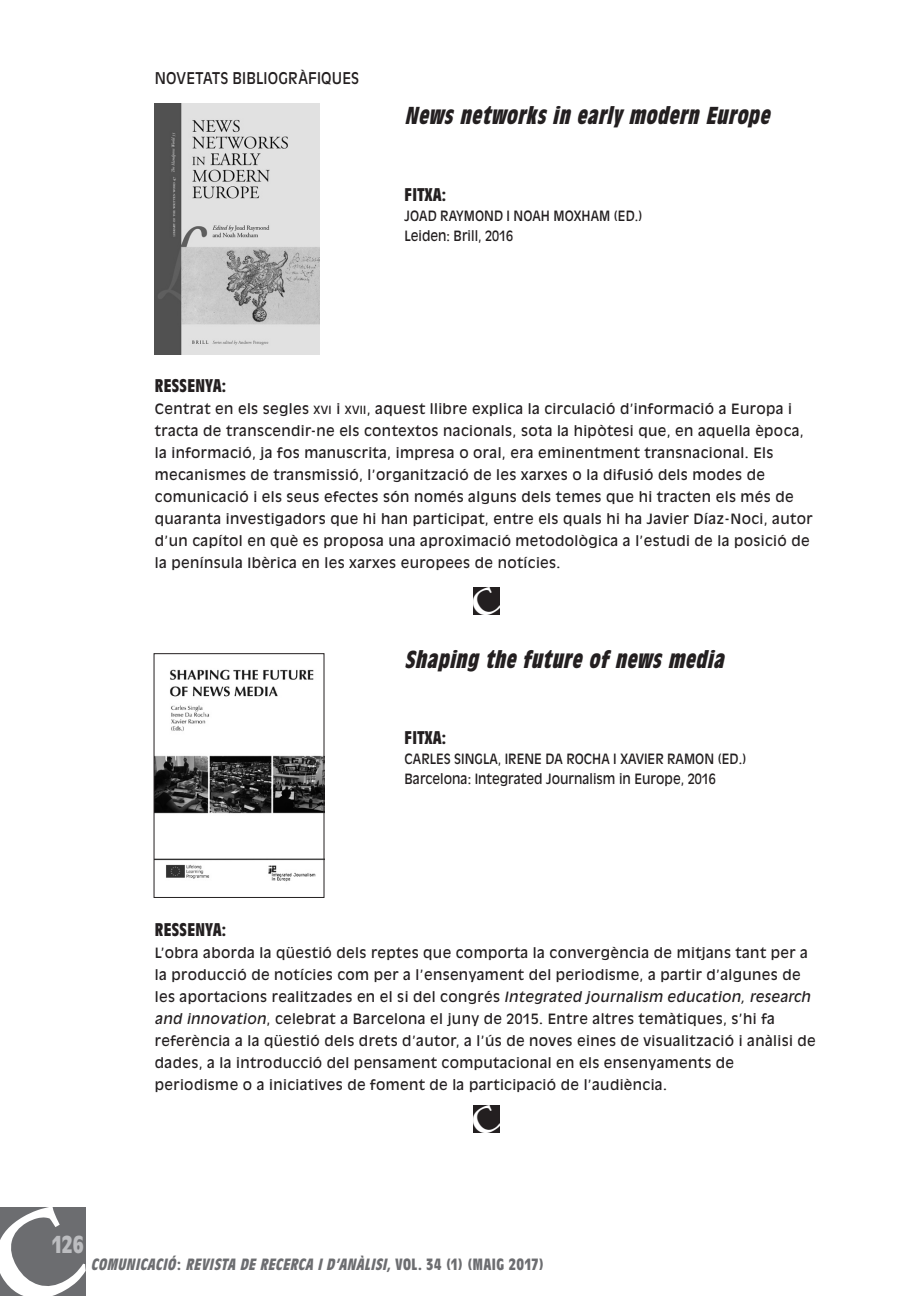
<style>
.page{position:relative;width:900px;height:1296px;background:#fff}
.page>*{position:absolute;margin:0;border:0;box-sizing:border-box;transform-origin:0 0}
.t1{font:italic 700 condensed 24px "Antique Olive";color:#231f20}
.t2{font:700 condensed 24px "Antique Olive";color:#bcbdc0}
.t3{font:700 condensed 18px "Antique Olive";letter-spacing:.025em;color:#231f20}
.t4{font:italic 700 condensed 16px "Antique Olive";color:#6c6d70}
.t5{font:16px "Antique Olive";letter-spacing:.01em;color:#231f20;scale:.9 1}
.t6{font:14px/22px "Antique Olive";letter-spacing:.025em;color:#231f20}
.t7{font:14px/20px "Antique Olive";color:#231f20;scale:.9 1}
.t8{font:14px "Antique Olive";letter-spacing:.025em;color:#231f20;scale:.9 1}
.s1{font-family:"Antique Olive Roman SC800";font-size:11.2px}
.s2{font-style:italic}
.s3{font-style:normal}
</style>
<div class="page">
<img style="left:155px;top:104px;width:164px;height:250px">
<img style="left:156px;top:669px;width:166px;height:213px">
<div style="left:154px;top:653px;width:170px;height:245px;border:1px solid #231f20"></div>
<div style="left:0;top:1207px;width:86px;height:89px;background:#6c6d70"></div>
<svg style="left:473px;top:587px;width:27px;height:28px"></svg>
<svg style="left:473px;top:1105px;width:27px;height:28px"></svg>
<p class="t5" style="left:155px;top:68px;width:12px">NOVE</p>
<p class="t5" style="left:195px;top:68px;width:162px">TATS BIBLIOGRÀFIQUES</p>
<h1 class="t1" style="left:404px;top:103px;width:371px">News networks in early modern Europe</h1>
<p class="t3" style="left:404px;top:184px;width:43px">FITXA:</p>
<p class="t8" style="left:404px;top:207px;width:78px">JOAD RAYMON</p>
<p class="t7" style="left:404px;top:205px;width:266px;text-indent:89px">D I NOAH MOXHAM (E D.)<br>Leiden: Brill, 2016</p>
<p class="t3" style="left:155px;top:376px;width:73px">RESSENYA:</p>
<p class="t6" style="left:155px;top:397px;width:659px">Centrat en els segles <span class="s1">XVI</span> i <span class="s1">XVII</span>, aquest llibre explica la circulació d’informació a E uropa i tracta de transcendir-ne els contextos nacionals, sota la hipòtesi que, en aquella època, la informació, ja fos manuscrita, impresa o oral, era eminentment transnacional. E ls mecanismes de transmissió, l’organització de les xarxes o la difusió dels modes de comunicació i els seus efectes són només alguns dels temes que hi tracten els més de quaranta investigadors que hi han participat, entre els quals hi ha Javier Díaz-Noci, autor d’un capítol en què es proposa una aproximació metodològica a l’estudi de la posició de la península I bèrica en les xarxes europees de notícies.</p>
<h1 class="t1" style="left:404px;top:646px;width:325px">Shaping the future of news media</h1>
<p class="t3" style="left:404px;top:728px;width:43px">FITXA:</p>
<p class="t8" style="left:404px;top:751px;width:120px">CARLES SINGLA, IRENE</p>
<p class="t8" style="left:545px;top:751px;width:109px">DA ROCHA I XAVIER</p>
<p class="t8" style="left:667px;top:751px;width:30px">RAMON</p>
<p class="t8" style="left:717px;top:751px;width:33px">(ED.)</p>
<p class="t7" style="left:404px;top:769px;width:347px">Barcelona: I ntegrated Journalism in E urope, 2016</p>
<h1 class="t2" style="left:52px;top:1231px;width:33px">126</h1>
<p class="t3" style="left:155px;top:919px;width:73px">RESSENYA:</p>
<p class="t6" style="left:155px;top:941px;width:662px">L’obra aborda la qüestió dels reptes que comporta la convergència de mitjans tant per a la producció de notícies com per a l’ensenyament del periodisme, a partir d’algunes de les aportacions realitzades en el si del congrés <span class="s2">Integrated journalism education, research and innovation</span>, celebrat a Barcelona el juny de 2015. E ntre altres temàtiques, s’hi fa referència a la qüestió dels drets d’autor, a l’ús de noves eines de visualització i anàlisi de dades, a la introducció del pensament computacional en els ensenyaments de periodisme o a iniciatives de foment de la participació de l’audiència.</p>
<p class="t4" style="left:91px;top:1256px;width:454px">COMUNICACIÓ<span class="s3">:</span> REVISTA DE RECERCA I D’ANÀLISI, <span class="s3">V ol . 3 4 ( 1 ) ( M A I G 2 0 1 7 )</span></p>
</div>
